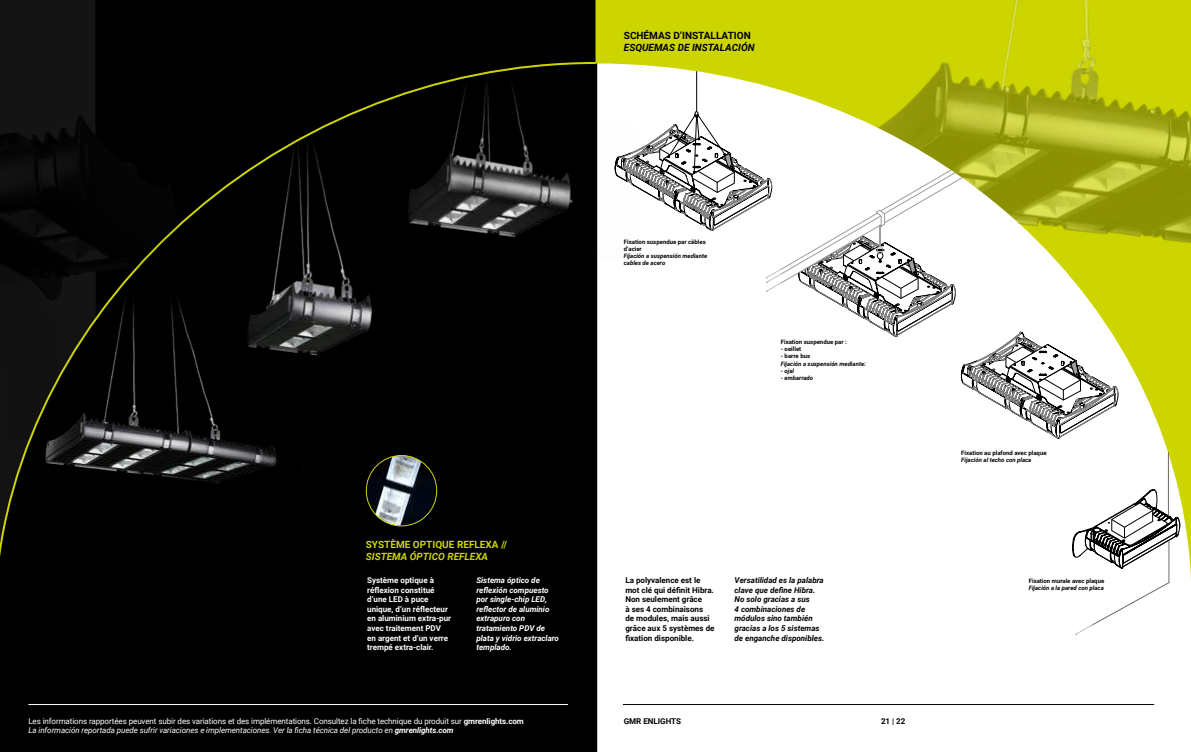
<style>
.page{position:relative;width:1191px;height:752px;background:#fff}
.page>*{position:absolute;margin:0;border:0;box-sizing:border-box;transform-origin:0 0}
.t1{font:700 10px "Roboto";color:#cdd500}
.t2{font:700 10px "Roboto";color:#000}
.t3{font:italic 700 10px "Roboto";color:#000}
.t4{font:italic 700 10px "Roboto";color:#cdd500}
.t5{font:8px/9.6px "Roboto";letter-spacing:-.01em;color:#fff}
.t6{font:700 8px/9.6px "Roboto";color:#000}
.t7{font:700 8px/9.6px "Roboto";color:#fff}
.t8{font:italic 700 8px/9.6px "Roboto";color:#000}
.t9{font:italic 700 8px/9.6px "Roboto";color:#fff}
.t10{font:italic 700 6px/7.2px "Roboto";color:#000}
.t11{font:700 6px/7.2px "Roboto";color:#000}
.s1{font-weight:700}
.s2{font-style:italic}
.s3{font-weight:700;font-style:italic}
</style>
<div class="page">
<div style="left:0;top:0;width:597px;height:751px;background:#000"></div>
<div style="left:0;top:61px;width:598px;height:565px;background:#000"></div>
<svg style="left:595px;top:0;width:596px;height:602px"></svg>
<img style="left:689px;top:0;width:502px;height:424px">
<img style="left:0;top:0;width:578px;height:540px">
<img style="left:366px;top:455px;width:71px;height:70px">
<div style="left:366px;top:454px;width:71px;height:72px;border:1px solid #cdd500;border-radius:50%"></div>
<img style="left:6px;top:285px;width:300px;height:256px">
<img style="left:192px;top:138px;width:256px;height:227px">
<img style="left:379px;top:78px;width:256px;height:180px">
<hr style="left:696px;top:71px;width:1px;height:40px;background:#000">
<hr style="left:28px;top:703px;width:540px;height:1px;background:#fff">
<svg style="left:615px;top:111px;width:503px;height:327px"></svg>
<svg style="left:1072px;top:489px;width:108px;height:145px"></svg>
<hr style="left:1167px;top:452px;width:1px;height:63px;background:#6d6b64">
<hr style="left:623px;top:704px;width:531px;height:1px;background:#000">
<p class="t2" style="left:624px;top:28px;width:128px">SCHÉMAS D’INSTALLATION</p>
<p class="t3" style="left:624px;top:40px;width:132px">ESQUEMAS DE INSTALACIÓN</p>
<p class="t1" style="left:366px;top:537px;width:143px">SYSTÈME OPTIQUE REFLEXA //</p>
<p class="t4" style="left:366px;top:549px;width:124px">SISTEMA ÓPTICO REFLEXA</p>
<p class="t7" style="left:367px;top:574px;width:85px">Système optique à réflexion constitué d’une LED à puce unique, d’un réflecteur en aluminium extra-pur avec traitement PDV en argent et d’un verre trempé extra-clair.</p>
<p class="t9" style="left:476px;top:574px;width:84px">Sistema óptico de reflexión compuesto por single-chip LED, reflector de aluminio extrapuro con tratamiento PDV de plata y vidrio extraclaro templado.</p>
<p class="t5" style="left:28px;top:715px;width:497px">Les informations rapportées peuvent subir des variations et des implémentations. Consultez la fiche technique du produit sur <span class="s1">gmrenlights.com<br></span><span class="s2">La información reportada puede sufrir variaciones e implementaciones. Ver la ficha técnica del producto en</span> <span class="s3">gmrenlights.com</span></p>
<p class="t11" style="left:624px;top:237px;width:83px">Fixation suspendue par câbles d’acier</p>
<p class="t10" style="left:624px;top:252px;width:85px">Fijación a suspensión mediante cables de acero</p>
<p class="t11" style="left:781px;top:338px;width:67px">Fixation suspendue par :</p>
<p class="t11" style="left:781px;top:345px;width:22px">- oeillet</p>
<p class="t11" style="left:781px;top:352px;width:31px">- barre bus</p>
<p class="t10" style="left:781px;top:359px;width:87px">Fijación a suspensión mediante:</p>
<p class="t10" style="left:781px;top:366px;width:15px">- ojal</p>
<p class="t10" style="left:781px;top:374px;width:34px">- embarrado</p>
<p class="t6" style="left:625px;top:574px;width:91px">La polyvalence est le mot clé qui définit Hibra.<br>Non seulement grâce<br>à ses 4 combinaisons<br>de modules, mais aussi grâce aux 5 systèmes de fixation disponible.</p>
<p class="t8" style="left:734px;top:574px;width:91px">Versatilidad es la palabra clave que define Hibra.<br>No solo gracias a sus<br>4 combinaciones de módulos sino también gracias a los 5 sistemas de enganche disponibles.</p>
<p class="t6" style="left:624px;top:715px;width:59px">GMR ENLIGHTS</p>
<p class="t6" style="left:881px;top:715px;width:26px">21 | 22</p>
<p class="t11" style="left:961px;top:448px;width:87px">Fixation au plafond avec plaque</p>
<p class="t10" style="left:961px;top:456px;width:72px">Fijación al techo con placa</p>
<p class="t11" style="left:1028px;top:576px;width:77px">Fixation murale avec plaque</p>
<p class="t10" style="left:1028px;top:583px;width:77px">Fijación a la pared con placa</p>
</div>
